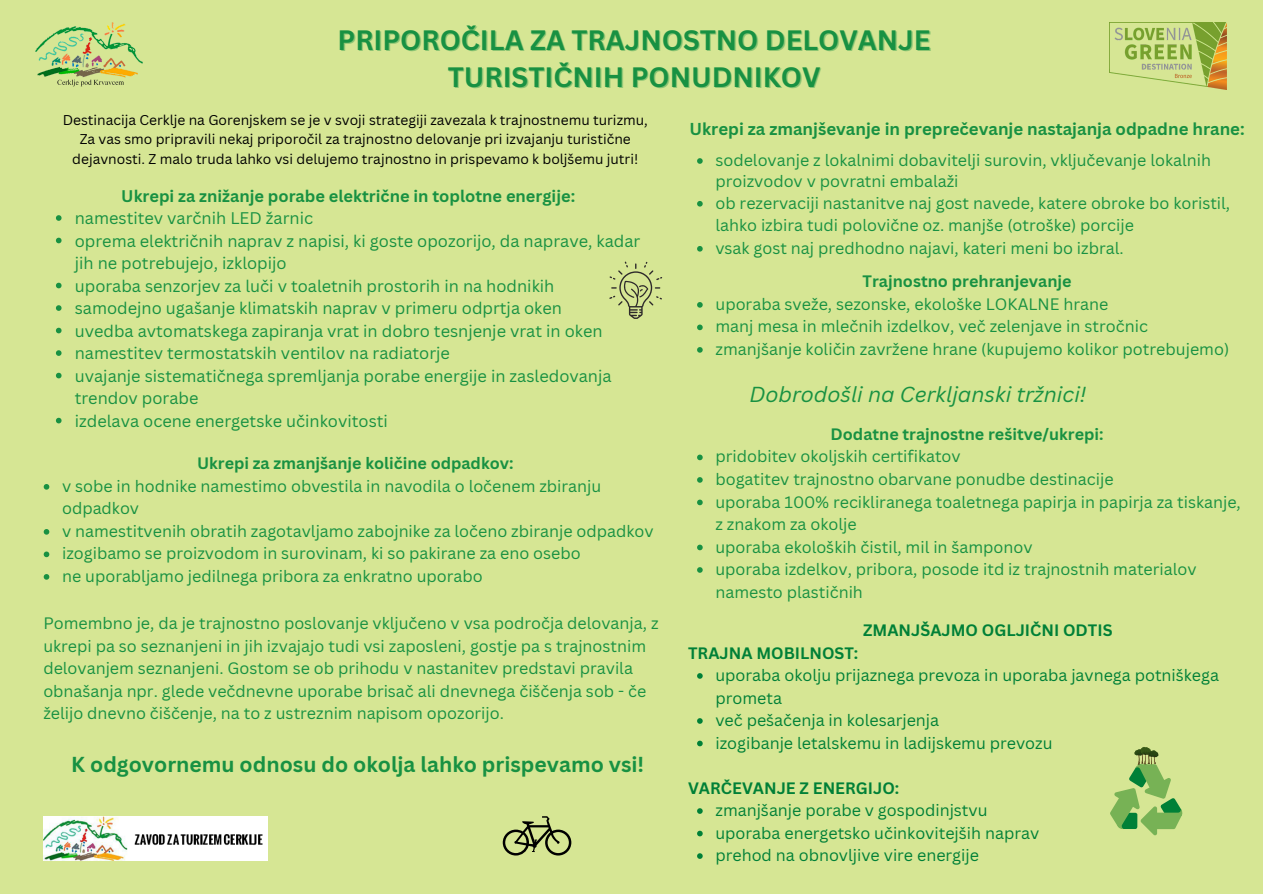
<style>
.page{position:relative;width:1263px;height:894px;background:#fff}
.page>*{position:absolute;margin:0;border:0;box-sizing:border-box;transform-origin:0 0}
.t1{font:700 27.3px/37px "Canva Sans";color:#189142;text-align:center}
.t2{font:700 21.15px "Canva Sans";color:#189142}
.t3{font:italic 21.15px "Canva Sans";color:#189142}
.t4{font:700 16.8px "Canva Sans";color:#189142}
.t5{font:16.35px/22.5px "Canva Sans";color:#189142}
.t6{font:700 16.35px "Canva Sans";color:#189142}
.t7{font:16.05px/22.5px "Canva Sans";color:#189142}
.t8{font:16.05px/22.5px "Canva Sans";color:#008037}
.t9{font:700 16.05px "Canva Sans";color:#189142}
.t10{font:700 16.05px "Canva Sans";color:#008037}
.t11{font:13.8px/19px "Canva Sans";color:#000;text-align:center}
</style>
<div class="page">
<div style="left:0;top:0;width:1263px;height:893px;background:#d6e694"></div>
<img style="left:1110px;top:23px;width:117px;height:66px">
<img style="left:43px;top:816px;width:224px;height:43px">
<svg style="left:56px;top:215px;width:6px;height:6px"></svg>
<svg style="left:56px;top:238px;width:6px;height:5px"></svg>
<svg style="left:56px;top:282px;width:6px;height:6px"></svg>
<svg style="left:56px;top:305px;width:6px;height:6px"></svg>
<svg style="left:56px;top:327px;width:6px;height:6px"></svg>
<svg style="left:56px;top:350px;width:6px;height:6px"></svg>
<svg style="left:56px;top:372px;width:6px;height:6px"></svg>
<svg style="left:56px;top:417px;width:6px;height:6px"></svg>
<img style="left:35px;top:22px;width:108px;height:65px">
<svg style="left:44px;top:484px;width:5px;height:5px"></svg>
<svg style="left:44px;top:529px;width:5px;height:5px"></svg>
<svg style="left:44px;top:551px;width:5px;height:6px"></svg>
<svg style="left:44px;top:574px;width:5px;height:5px"></svg>
<svg style="left:697px;top:158px;width:6px;height:6px"></svg>
<svg style="left:697px;top:201px;width:6px;height:5px"></svg>
<svg style="left:697px;top:246px;width:6px;height:5px"></svg>
<svg style="left:697px;top:302px;width:6px;height:5px"></svg>
<svg style="left:697px;top:324px;width:6px;height:6px"></svg>
<svg style="left:697px;top:347px;width:6px;height:5px"></svg>
<svg style="left:697px;top:454px;width:6px;height:6px"></svg>
<svg style="left:697px;top:477px;width:6px;height:5px"></svg>
<svg style="left:697px;top:499px;width:6px;height:6px"></svg>
<svg style="left:697px;top:544px;width:6px;height:6px"></svg>
<svg style="left:697px;top:567px;width:6px;height:5px"></svg>
<svg style="left:1110px;top:747px;width:73px;height:88px"></svg>
<svg style="left:609px;top:261px;width:53px;height:58px"></svg>
<svg style="left:697px;top:673px;width:6px;height:5px"></svg>
<svg style="left:697px;top:718px;width:6px;height:5px"></svg>
<svg style="left:697px;top:740px;width:6px;height:6px"></svg>
<svg style="left:697px;top:808px;width:6px;height:5px"></svg>
<svg style="left:697px;top:830px;width:6px;height:6px"></svg>
<svg style="left:697px;top:853px;width:6px;height:5px"></svg>
<svg style="left:503px;top:816px;width:68px;height:39px"></svg>
<h1 class="t1" style="left:338px;top:21px;width:595px">PRIPOROČILA ZA TRAJNOSTNO DELOVANJE<br>TURISTIČNIH PONUDNIKOV</h1>
<p class="t11" style="left:63px;top:110px;width:587px">Destinacija Cerklje na Gorenjskem se je v svoji strategiji zavezala k trajnostnemu turizmu,<br>Za vas smo pripravili nekaj priporočil za trajnostno delovanje pri izvajanju turistične dejavnosti. Z malo truda lahko vsi delujemo trajnostno in prispevamo k boljšemu jutri!</p>
<p class="t4" style="left:689px;top:117px;width:557px">Ukrepi za zmanjševanje in preprečevanje nastajanja odpadne hrane:</p>
<p class="t7" style="left:715px;top:149px;width:516px;line-height:21.9px">sodelovanje z lokalnimi dobavitelji surovin, vključevanje lokalnih proizvodov v povratni embalaži<br>ob rezervaciji nastanitve naj gost navede, katere obroke bo koristil, lahko izbira tudi polovične oz. manjše (otroške) porcije<br>vsak gost naj predhodno najavi, kateri meni bo izbral.</p>
<p class="t6" style="left:121px;top:184px;width:455px">Ukrepi za znižanje porabe električne in toplotne energije:</p>
<p class="t5" style="left:75px;top:206px;width:567px">namestitev varčnih LED žarnic<br>oprema električnih naprav z napisi, ki goste opozorijo, da naprave, kadar jih ne potrebujejo, izklopijo<br>uporaba senzorjev za luči v toaletnih prostorih in na hodnikih samodejno ugašanje klimatskih naprav v primeru odprtja oken<br>uvedba avtomatskega zapiranja vrat in dobro tesnjenje vrat in oken namestitev termostatskih ventilov na radiatorje<br>uvajanje sistematičnega spremljanja porabe energije in zasledovanja trendov porabe<br>izdelava ocene energetske učinkovitosti</p>
<p class="t9" style="left:863px;top:270px;width:211px">Trajnostno prehranjevanje</p>
<p class="t7" style="left:715px;top:292px;width:515px">uporaba sveže, sezonske, ekološke LOKALNE hrane<br>manj mesa in mlečnih izdelkov, več zelenjave in stročnic zmanjšanje količin zavržene hrane (kupujemo kolikor potrebujemo)</p>
<h2 class="t3" style="left:749px;top:379px;width:338px">Dobrodošli na Cerkljanski tržnici!</h2>
<p class="t9" style="left:831px;top:422px;width:274px">Dodatne trajnostne rešitve/ukrepi:</p>
<p class="t9" style="left:197px;top:452px;width:318px">Ukrepi za zmanjšanje količine odpadkov:</p>
<p class="t7" style="left:62px;top:474px;width:593px">v sobe in hodnike namestimo obvestila in navodila o ločenem zbiranju odpadkov<br>v namestitvenih obratih zagotavljamo zabojnike za ločeno zbiranje odpadkov izogibamo se proizvodom in surovinam, ki so pakirane za eno osebo<br>ne uporabljamo jedilnega pribora za enkratno uporabo</p>
<p class="t7" style="left:43px;top:611px;width:617px">Pomembno je, da je trajnostno poslovanje vključeno v vsa področja delovanja, z ukrepi pa so seznanjeni in jih izvajajo tudi vsi zaposleni, gostje pa s trajnostnim delovanjem seznanjeni. Gostom se ob prihodu v nastanitev predstavi pravila obnašanja npr. glede večdnevne uporabe brisač ali dnevnega čiščenja sob - če želijo dnevno čiščenje, na to z ustreznim napisom opozorijo.</p>
<h2 class="t2" style="left:71px;top:749px;width:574px">K odgovornemu odnosu do okolja lahko prispevamo vsi!</h2>
<p class="t7" style="left:715px;top:445px;width:527px">pridobitev okoljskih certifikatov<br>bogatitev trajnostno obarvane ponudbe destinacije<br>uporaba 100% recikliranega toaletnega papirja in papirja za tiskanje, z znakom za okolje<br>uporaba ekoloških čistil, mil in šamponov<br>uporaba izdelkov, pribora, posode itd iz trajnostnih materialov namesto plastičnih</p>
<p class="t10" style="left:863px;top:618px;width:251px">ZMANJŠAJMO OGLJIČNI ODTIS</p>
<p class="t10" style="left:688px;top:641px;width:172px">TRAJNA MOBILNOST:</p>
<p class="t8" style="left:715px;top:663px;width:505px">uporaba okolju prijaznega prevoza in uporaba javnega potniškega prometa<br>več pešačenja in kolesarjenja<br>izogibanje letalskemu in ladijskemu prevozu</p>
<p class="t10" style="left:688px;top:776px;width:213px">VARČEVANJE Z ENERGIJO:</p>
<p class="t8" style="left:715px;top:798px;width:325px">zmanjšanje porabe v gospodinjstvu uporaba energetsko učinkovitejših naprav prehod na obnovljive vire energije</p>
</div>
